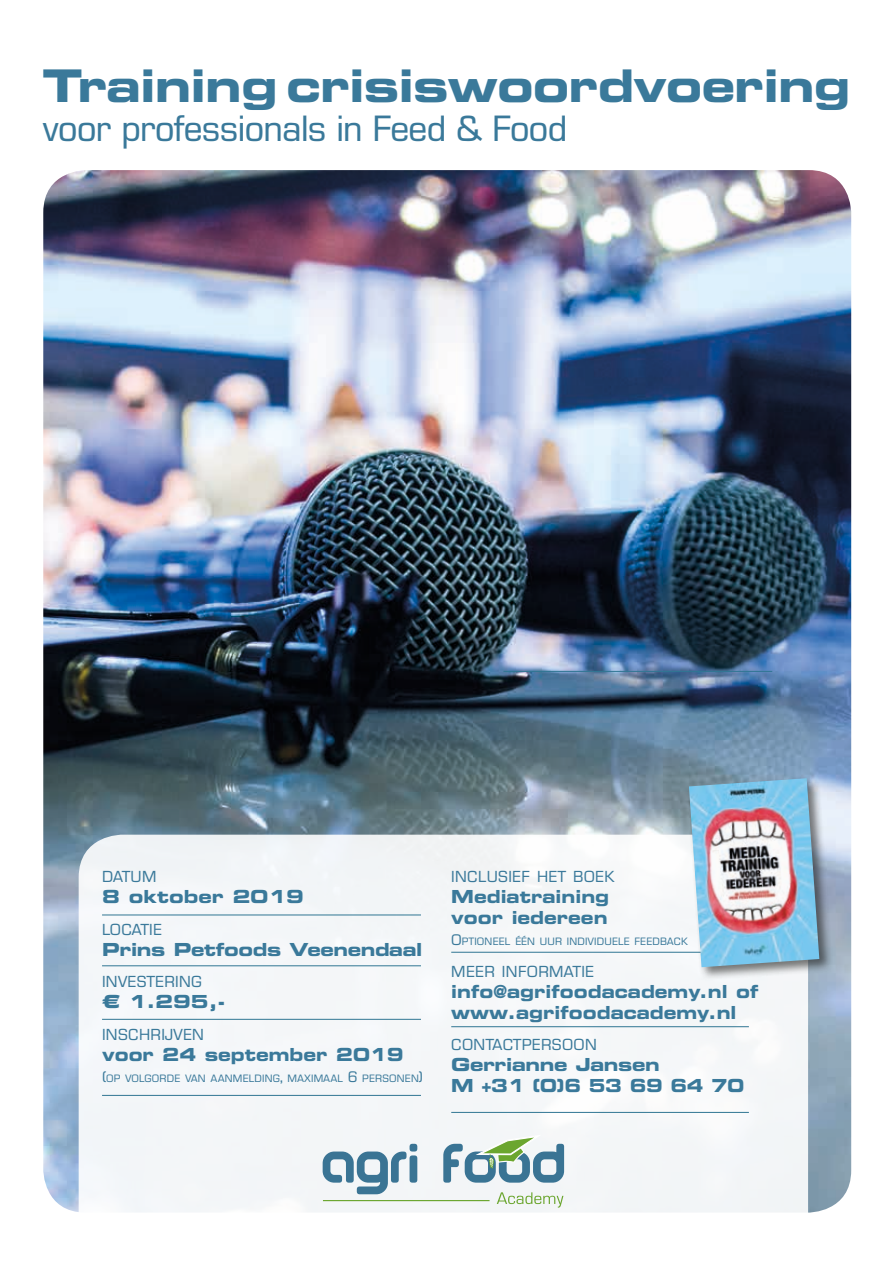
<style>
.page{position:relative;width:893px;height:1263px;background:#fff}
.page>*{position:absolute;margin:0;border:0;box-sizing:border-box;transform-origin:0 0}
.t1{font:45px "Eurostile LT Std Bold Ex 2";letter-spacing:-.02em;color:#3a799a}
.t2{font:36px "Eurostile BQ";letter-spacing:-.02em;color:#3a799a}
.t3{font:18px/21px "Eurostile LT Std Bold Ex 2";color:#3a799a;scale:.95 1}
.t4{font:18px/21px "Eurostile LT Std Bold Ex 2";letter-spacing:-.02em;color:#3a799a}
.t5{font:18px "Eurostile LT Std Bold Ex 2";color:#3a799a}
.t6{font:15.75px "Eurostile BQ";letter-spacing:.02em;color:#3a799a}
.t7{font:15.75px "Eurostile BQ";letter-spacing:-.01em;color:#3a799a}
.t8{font:10.5px "Eurostile BQ";letter-spacing:.02em;color:#3a799a}
.s1{font-size:15px}
</style>
<div class="page">
<img style="left:43px;top:170px;width:808px;height:1042px">
<div style="left:79px;top:835px;width:729px;height:377px;background:#f4f6f8"></div>
<svg style="left:323px;top:1144px;width:94px;height:50px"></svg>
<hr style="left:323px;top:1200px;width:167px;height:1px;background:#6ba62f">
<svg style="left:443px;top:1135px;width:121px;height:72px"></svg>
<hr style="left:102px;top:914px;width:319px;height:1px;background:#307693">
<hr style="left:503px;top:671px;width:269px;height:1px;background:#307693">
<hr style="left:102px;top:965px;width:319px;height:1px;background:#307693">
<hr style="left:451px;top:952px;width:298px;height:1px;background:#307693">
<hr style="left:451px;top:1026px;width:298px;height:1px;background:#307693">
<hr style="left:451px;top:1112px;width:298px;height:1px;background:#307693">
<hr style="left:102px;top:1095px;width:319px;height:1px;background:#307693">
<hr style="left:102px;top:1019px;width:319px;height:1px;background:#307693">
<div style="left:687px;top:776px;width:146px;height:205px;background:#1d1d1b;opacity:.6"></div>
<img style="left:689px;top:778px;width:130px;height:189px">
<h1 class="t1" style="left:43px;top:54px;width:809px">Training crisiswoordvoering</h1>
<h2 class="t2" style="left:43px;top:108px;width:526px">voor professionals in Feed &amp; Food</h2>
<p class="t6" style="left:102px;top:868px;width:56px">DATUM</p>
<p class="t5" style="left:102px;top:884px;width:203px">8 oktober 2019</p>
<p class="t7" style="left:102px;top:920px;width:62px">LOCATIE</p>
<p class="t4" style="left:102px;top:938px;width:322px">Prins Petfoods Veenendaal</p>
<p class="t6" style="left:102px;top:973px;width:102px">INVESTERING</p>
<p class="t5" style="left:102px;top:989px;width:125px">€ 1.295,-</p>
<p class="t6" style="left:102px;top:1025px;width:104px">INSCHRIJVEN</p>
<p class="t3" style="left:102px;top:1043px;width:319px">voor 24 september 2019</p>
<p class="t8" style="left:102px;top:1072px;width:322px"><span class="s1">(</span>OP VOLGORDE VAN AANMELDING<span class="s1">,</span> MAXIMAAL <span class="s1">6</span> PERSONEN<span class="s1">)</span></p>
<p class="t6" style="left:451px;top:868px;width:165px">INCLUSIEF HET BOEK</p>
<p class="t3" style="left:451px;top:886px;width:168px">Mediatraining voor iedereen</p>
<p class="t8" style="left:451px;top:936px;width:238px"><span class="s1">O</span>PTIONEEL ÉÉN UUR INDIVIDUELE FEEDBACK</p>
<p class="t6" style="left:451px;top:962px;width:144px">MEER INFORMATIE</p>
<p class="t3" style="left:451px;top:980px;width:325px">info@agrifoodacademy.nl of www.agrifoodacademy.nl</p>
<p class="t6" style="left:451px;top:1036px;width:147px">CONTACTPERSOON</p>
<p class="t4" style="left:451px;top:1054px;width:295px">Gerrianne Jansen<br>M +31 (0)6 53 69 64 70</p>
</div>
